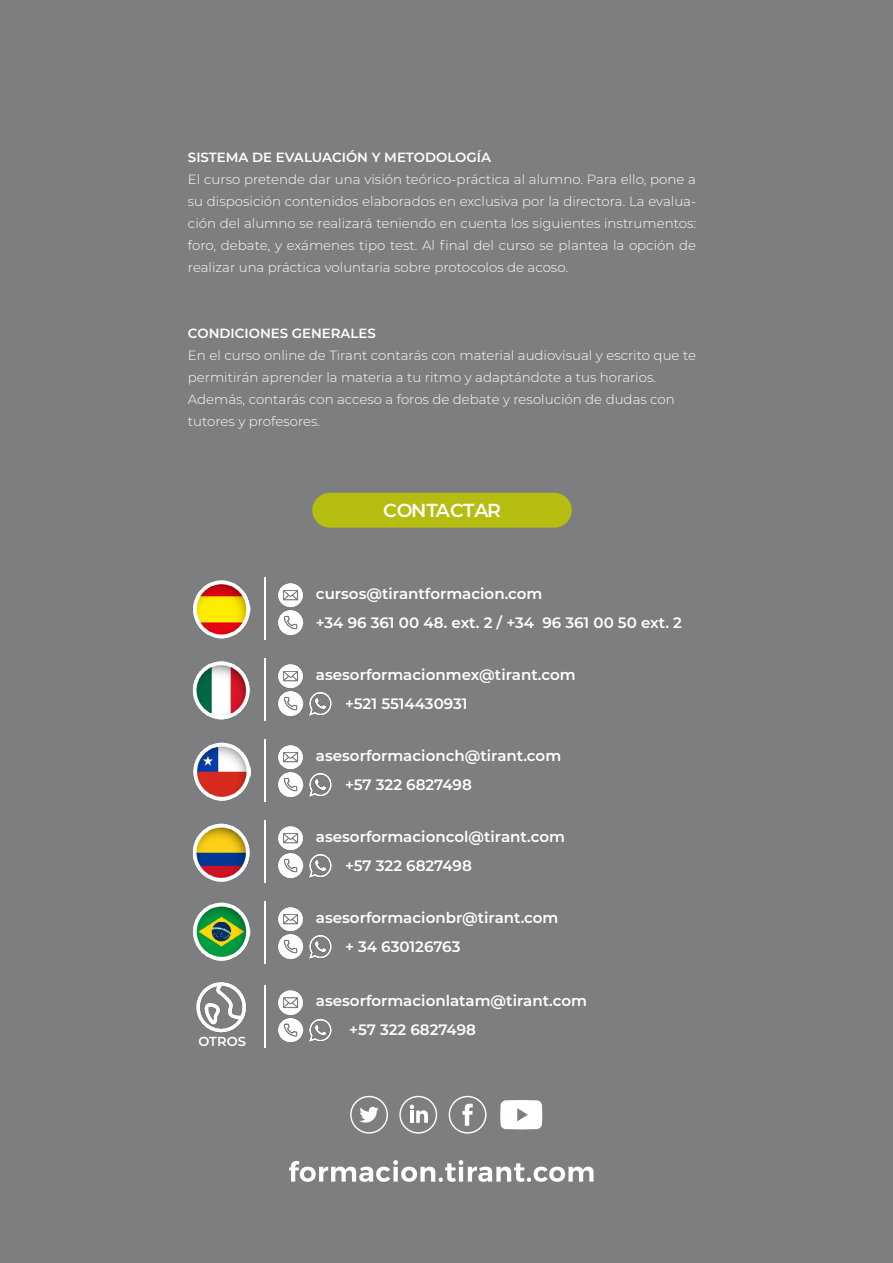
<style>
.page{position:relative;width:893px;height:1263px;background:#7d7e7f}
.page>*{position:absolute;margin:0;border:0;box-sizing:border-box;transform-origin:0 0}
.t1{font:600 18.9px "Montserrat";letter-spacing:-.02em;color:#fff}
.t2{font:600 15.15px/28.5px "Montserrat";color:#fff}
.t3{font:300 13.35px/22px "Montserrat";color:#fff;text-align:justify}
.t4{font:600 13.35px "Montserrat";color:#fff}
.t5{font:600 13.05px "Montserrat";color:#fff}
</style>
<div class="page">
<div style="left:312px;top:493px;width:260px;height:35px;background:#b4bd10;border-radius:17px"></div>
<svg style="left:350px;top:1095px;width:38px;height:39px"></svg>
<svg style="left:400px;top:1095px;width:38px;height:39px"></svg>
<svg style="left:449px;top:1095px;width:38px;height:39px"></svg>
<svg style="left:500px;top:1100px;width:42px;height:29px"></svg>
<svg style="left:289px;top:1160px;width:305px;height:22px"></svg>
<hr style="left:264px;top:659px;width:2px;height:62px;background:#fff">
<hr style="left:264px;top:820px;width:2px;height:63px;background:#fff">
<hr style="left:264px;top:740px;width:2px;height:62px;background:#fff">
<hr style="left:264px;top:901px;width:2px;height:63px;background:#fff">
<hr style="left:264px;top:985px;width:2px;height:62px;background:#fff">
<hr style="left:264px;top:578px;width:2px;height:62px;background:#fff">
<img style="left:193px;top:902px;width:58px;height:58px">
<img style="left:193px;top:742px;width:58px;height:58px">
<img style="left:278px;top:691px;width:25px;height:25px">
<img style="left:278px;top:664px;width:25px;height:25px">
<img style="left:309px;top:692px;width:23px;height:24px">
<img style="left:278px;top:853px;width:25px;height:25px">
<img style="left:278px;top:826px;width:25px;height:25px">
<img style="left:309px;top:854px;width:23px;height:24px">
<img style="left:278px;top:772px;width:25px;height:25px">
<img style="left:278px;top:745px;width:25px;height:25px">
<img style="left:309px;top:773px;width:23px;height:24px">
<img style="left:278px;top:934px;width:25px;height:25px">
<img style="left:278px;top:907px;width:25px;height:25px">
<img style="left:309px;top:935px;width:23px;height:24px">
<img style="left:278px;top:1018px;width:25px;height:24px">
<img style="left:278px;top:990px;width:25px;height:25px">
<img style="left:309px;top:1019px;width:23px;height:23px">
<img style="left:278px;top:610px;width:25px;height:25px">
<img style="left:278px;top:583px;width:25px;height:25px">
<img style="left:193px;top:580px;width:58px;height:58px">
<img style="left:192px;top:661px;width:59px;height:58px">
<img style="left:192px;top:823px;width:59px;height:58px">
<img style="left:196px;top:982px;width:51px;height:51px">
<p class="t4" style="left:188px;top:148px;width:305px">SISTEMA DE EVALUACIÓN Y METODOLOGÍA</p>
<p class="t3" style="left:188px;top:168px;width:510px">El curso pretende dar una visión teórico-práctica al alumno. Para ello, pone a su disposición contenidos elaborados en exclusiva por la directora. La evalua&shy;ción del alumno se realizará teniendo en cuenta los siguientes instrumentos: foro, debate, y exámenes tipo test. Al final del curso se plantea la opción de realizar una práctica voluntaria sobre protocolos de acoso.</p>
<p class="t4" style="left:188px;top:324px;width:189px">CONDICIONES GENERALES</p>
<p class="t3" style="left:188px;top:344px;width:510px;text-align:left">En el curso online de Tirant contarás con material audiovisual y escrito que te permitirán aprender la materia a tu ritmo y adaptándote a tus horarios.<br>Además, contarás con acceso a foros de debate y resolución de dudas con tutores y profesores.</p>
<h1 class="t1" style="left:383px;top:497px;width:119px">CONTACTAR</h1>
<p class="t2" style="left:316px;top:579px;width:368px">cursos@tirantformacion.com<br>+34 96 361 00 48. ext. 2 / +34 96 361 00 50 ext. 2</p>
<p class="t2" style="left:345px;top:660px;width:232px;text-indent:-29px">asesorformacionmex@tirant.com +521 5514430931</p>
<p class="t2" style="left:345px;top:741px;width:218px;text-indent:-29px">asesorformacionch@tirant.com +57 322 6827498</p>
<p class="t2" style="left:345px;top:822px;width:221px;text-indent:-29px">asesorformacioncol@tirant.com +57 322 6827498</p>
<p class="t5" style="left:198px;top:1032px;width:49px">OTROS</p>
<p class="t2" style="left:345px;top:903px;width:215px;text-indent:-29px">asesorformacionbr@tirant.com + 34 630126763</p>
<p class="t2" style="left:349px;top:986px;width:239px;text-indent:-33px">asesorformacionlatam@tirant.com +57 322 6827498</p>
</div>
